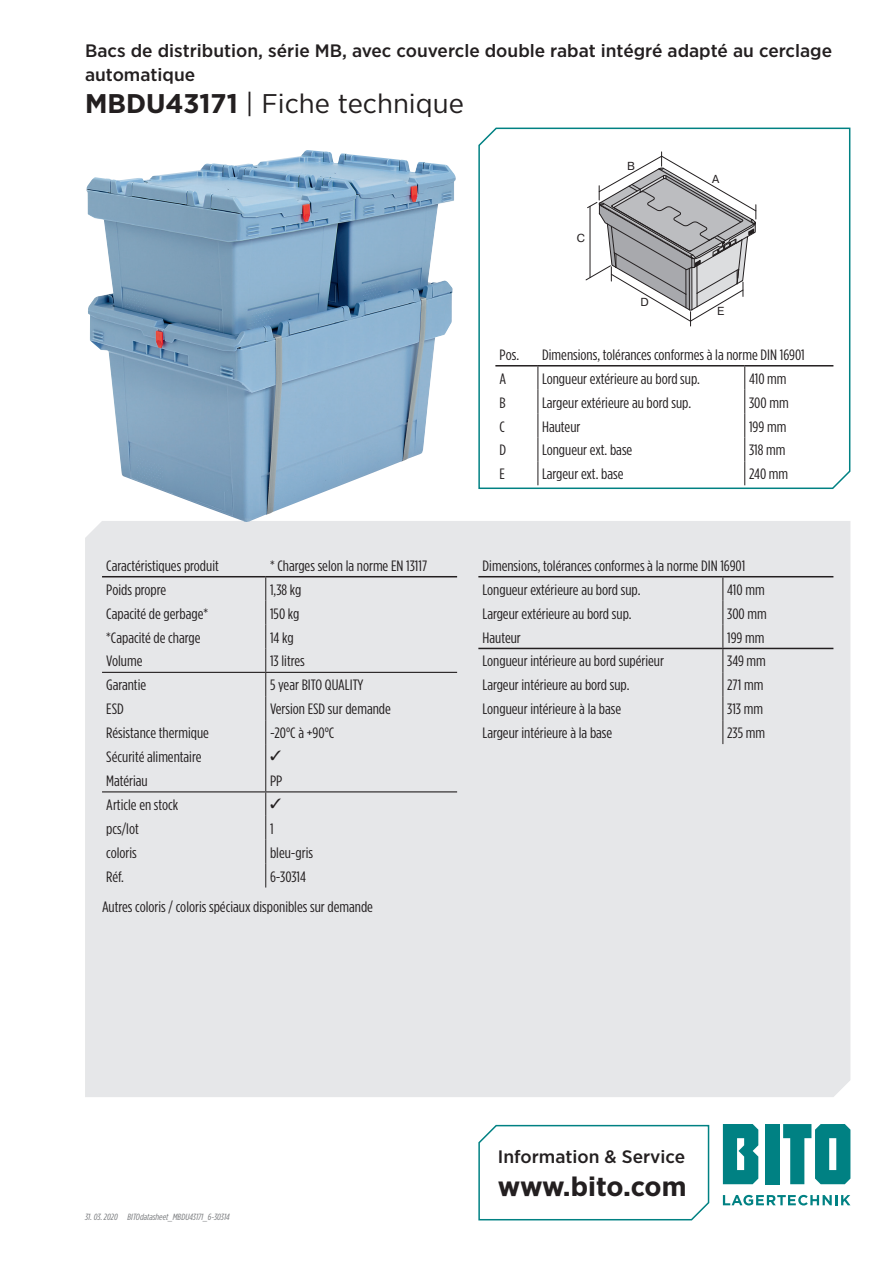
<style>
.page{position:relative;width:893px;height:1263px;background:#fff}
.page>*{position:absolute;margin:0;border:0;box-sizing:border-box;transform-origin:0 0}
.t1{font:27px "Gotham Narrow";color:#231f20;scale:1.1 1}
.t2{font:700 27px "Gotham Narrow";letter-spacing:-.015em;color:#231f20;scale:1.1 1}
.t3{font:500 18px/24px "Gotham Narrow";color:#231f20;scale:1.1 1}
.t4{font:15px/23.9px "Gotham Condensed";color:#231f20;scale:1.1 1}
.t5{font:11.55px "Bito Pragmatica";color:#231f20}
.t6{font:italic 9px "Gotham Condensed";color:#76787b;scale:1.1 1}
.s1{font-weight:700}
</style>
<div class="page">
<div style="left:85px;top:521px;width:765px;height:576px;background:#e6e7e9"></div>
<svg style="left:723px;top:1195px;width:127px;height:10px"></svg>
<div style="left:765px;top:1124px;width:15px;height:60px;background:#008183"></div>
<svg style="left:723px;top:1124px;width:35px;height:60px;background:#1e8f91"></svg>
<svg style="left:783px;top:1124px;width:67px;height:60px"></svg>
<svg style="left:478px;top:1124px;width:232px;height:97px"></svg>
<svg style="left:478px;top:127px;width:373px;height:362px"></svg>
<hr style="left:102px;top:576px;width:164px;height:1px;background:#231f20">
<hr style="left:266px;top:576px;width:191px;height:1px;background:#231f20">
<hr style="left:102px;top:672px;width:164px;height:1px;background:#231f20">
<hr style="left:266px;top:672px;width:191px;height:1px;background:#231f20">
<hr style="left:102px;top:791px;width:164px;height:1px;background:#231f20">
<hr style="left:266px;top:791px;width:191px;height:1px;background:#231f20">
<hr style="left:478px;top:576px;width:245px;height:1px;background:#231f20">
<hr style="left:723px;top:576px;width:110px;height:1px;background:#231f20">
<hr style="left:478px;top:648px;width:245px;height:1px;background:#231f20">
<hr style="left:723px;top:648px;width:110px;height:1px;background:#231f20">
<svg style="left:722px;top:577px;width:1px;height:167px"></svg>
<img style="left:86px;top:150px;width:370px;height:372px">
<svg style="left:586px;top:152px;width:171px;height:174px"></svg>
<hr style="left:495px;top:365px;width:43px;height:1px;background:#231f20">
<hr style="left:538px;top:365px;width:207px;height:1px;background:#231f20">
<hr style="left:745px;top:365px;width:88px;height:1px;background:#231f20">
<svg style="left:537px;top:366px;width:1px;height:119px"></svg>
<svg style="left:744px;top:366px;width:1px;height:119px"></svg>
<svg style="left:265px;top:577px;width:16px;height:310px;background:#d8d8da"></svg>
<p class="t3" style="left:85px;top:38px;width:681px">Bacs de distribution, série MB, avec couvercle double rabat intégré adapté au cerclage automatique</p>
<h1 class="t1" style="left:85px;top:87px;width:346px"><span class="s1">MBDU43171</span> | Fiche technique</h1>
<p class="t5" style="left:577px;top:231px;width:10px">C</p>
<p class="t5" style="left:627px;top:159px;width:9px">B</p>
<p class="t5" style="left:640px;top:295px;width:10px">D</p>
<p class="t5" style="left:712px;top:172px;width:9px">A</p>
<p class="t5" style="left:717px;top:304px;width:9px">E</p>
<p class="t4" style="left:106px;top:553px;width:104px">Caractéristiques produit</p>
<p class="t4" style="left:270px;top:553px;width:144px">* Charges selon la norme EN 13117</p>
<p class="t4" style="left:106px;top:577px;width:56px">Poids propre</p>
<p class="t4" style="left:270px;top:577px;width:30px">1,38 kg</p>
<p class="t4" style="left:106px;top:601px;width:94px">Capacité de gerbage*</p>
<p class="t4" style="left:270px;top:601px;width:28px">150 kg</p>
<p class="t4" style="left:106px;top:625px;width:87px">*Capacité de charge</p>
<p class="t4" style="left:270px;top:625px;width:23px">14 kg</p>
<p class="t4" style="left:106px;top:649px;width:34px">Volume</p>
<p class="t4" style="left:270px;top:649px;width:33px">13 litres</p>
<p class="t4" style="left:106px;top:673px;width:38px">Garantie</p>
<p class="t4" style="left:270px;top:673px;width:86px">5 year BITO QUALITY</p>
<p class="t4" style="left:106px;top:697px;width:17px">ESD</p>
<p class="t4" style="left:270px;top:697px;width:111px">Version ESD sur demande</p>
<p class="t4" style="left:106px;top:721px;width:95px">Résistance thermique</p>
<p class="t4" style="left:270px;top:721px;width:60px">-20°C à +90°C</p>
<p class="t4" style="left:106px;top:745px;width:88px">Sécurité alimentaire</p>
<p class="t4" style="left:106px;top:769px;width:39px">Matériau</p>
<p class="t4" style="left:270px;top:769px;width:13px">PP</p>
<p class="t4" style="left:106px;top:792px;width:67px">Article en stock</p>
<p class="t4" style="left:106px;top:816px;width:31px">pcs/lot</p>
<p class="t4" style="left:270px;top:816px;width:5px">1</p>
<p class="t4" style="left:106px;top:840px;width:29px">coloris</p>
<p class="t4" style="left:270px;top:840px;width:41px">bleu-gris</p>
<p class="t4" style="left:106px;top:864px;width:18px">Réf.</p>
<p class="t4" style="left:270px;top:864px;width:34px">6-30314</p>
<p class="t4" style="left:102px;top:894px;width:248px">Autres coloris / coloris spéciaux disponibles sur demande</p>
<p class="t4" style="left:500px;top:342px;width:19px">Pos.</p>
<p class="t4" style="left:542px;top:342px;width:240px">Dimensions, tolérances conformes à la norme DIN 16901</p>
<p class="t4" style="left:500px;top:366px;width:8px">A</p>
<p class="t4" style="left:542px;top:366px;width:145px">Longueur extérieure au bord sup.</p>
<p class="t4" style="left:749px;top:366px;width:36px">410 mm</p>
<p class="t4" style="left:500px;top:390px;width:7px">B</p>
<p class="t4" style="left:542px;top:390px;width:137px">Largeur extérieure au bord sup.</p>
<p class="t4" style="left:749px;top:390px;width:38px">300 mm</p>
<p class="t4" style="left:500px;top:414px;width:6px">C</p>
<p class="t4" style="left:542px;top:414px;width:36px">Hauteur</p>
<p class="t4" style="left:749px;top:414px;width:35px">199 mm</p>
<p class="t4" style="left:500px;top:438px;width:8px">D</p>
<p class="t4" style="left:542px;top:438px;width:84px">Longueur ext. base</p>
<p class="t4" style="left:749px;top:438px;width:35px">318 mm</p>
<p class="t4" style="left:500px;top:462px;width:6px">E</p>
<p class="t4" style="left:542px;top:462px;width:75px">Largeur ext. base</p>
<p class="t4" style="left:749px;top:462px;width:37px">240 mm</p>
<p class="t4" style="left:483px;top:553px;width:240px">Dimensions, tolérances conformes à la norme DIN 16901<br>Longueur extérieure au bord sup.</p>
<p class="t4" style="left:727px;top:577px;width:36px">410 mm</p>
<p class="t4" style="left:483px;top:601px;width:137px">Largeur extérieure au bord sup.</p>
<p class="t4" style="left:727px;top:601px;width:38px">300 mm</p>
<p class="t4" style="left:483px;top:625px;width:36px">Hauteur</p>
<p class="t4" style="left:727px;top:625px;width:35px">199 mm</p>
<p class="t4" style="left:483px;top:649px;width:166px">Longueur intérieure au bord supérieur</p>
<p class="t4" style="left:727px;top:649px;width:37px">349 mm</p>
<p class="t4" style="left:483px;top:673px;width:135px">Largeur intérieure au bord sup.</p>
<p class="t4" style="left:727px;top:673px;width:34px">271 mm</p>
<p class="t4" style="left:483px;top:697px;width:127px">Longueur intérieure à la base</p>
<p class="t4" style="left:727px;top:697px;width:34px">313 mm</p>
<p class="t4" style="left:483px;top:721px;width:119px">Largeur intérieure à la base</p>
<p class="t4" style="left:727px;top:721px;width:36px">235 mm</p>
<p class="t6" style="left:85px;top:1212px;width:31px">31. 03. 2020</p>
<p class="t6" style="left:128px;top:1212px;width:94px">BITOdatasheet_MBDU43171_6-30314</p>
<p class="t3" style="left:498px;top:1144px;width:172px">Information &amp; Service</p>
<h1 class="t2" style="left:498px;top:1169px;width:173px">www.bito.com</h1>
</div>
